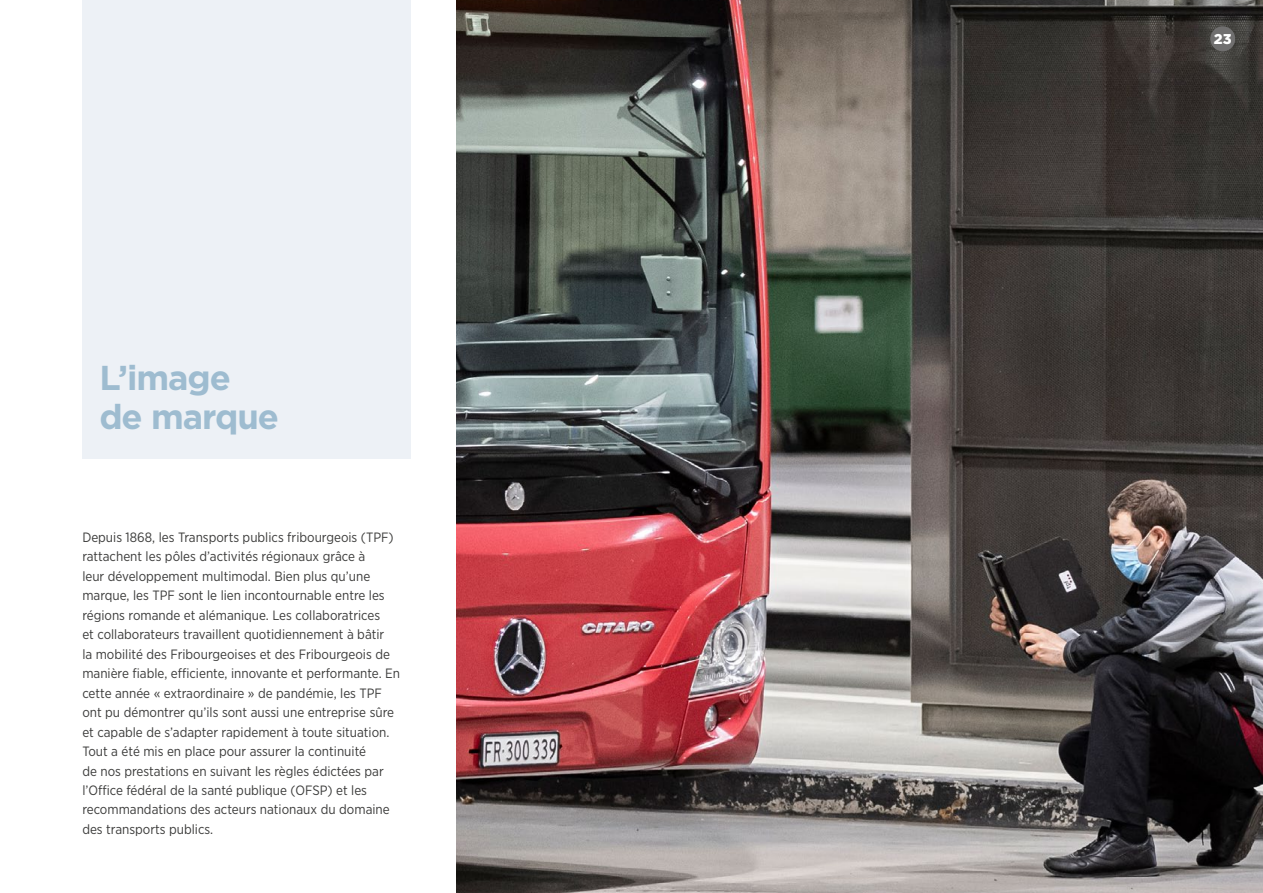
<style>
.page{position:relative;width:1263px;height:893px;background:#fff}
.page>*{position:absolute;margin:0;border:0;box-sizing:border-box;transform-origin:0 0}
.t1{font:700 34.5px/39px "Gotham";letter-spacing:-.03em;color:#9ebcd0}
.t2{font:900 14.25px "Gotham";color:#fff}
.t3{font:13.5px/19.5px "Gotham Narrow";color:#3c3c3b}
</style>
<div class="page">
<div style="left:82px;top:0;width:328px;height:459px;background:#edf1f6"></div>
<img style="left:457px;top:0;width:806px;height:893px">
<div style="left:1210px;top:26px;width:25px;height:25px;background:#706f6f;border-radius:50%"></div>
<h1 class="t1" style="left:99px;top:357px;width:181px">L’image de marque</h1>
<p class="t3" style="left:82px;top:527px;width:319px">Depuis 1868, les Transports publics fribourgeois (TPF) rattachent les pôles d’activités régionaux grâce à<br>leur développement multimodal. Bien plus qu’une marque, les TPF sont le lien incontournable entre les régions romande et alémanique. Les collaboratrices<br>et collaborateurs travaillent quotidiennement à bâtir<br>la mobilité des Fribourgeoises et des Fribourgeois de manière fiable, efficiente, innovante et performante. En cette année « extraordinaire » de pandémie, les TPF ont pu démontrer qu’ils sont aussi une entreprise sûre et capable de s’adapter rapidement à toute situation.<br>Tout a été mis en place pour assurer la continuité<br>de nos prestations en suivant les règles édictées par l’Office fédéral de la santé publique (OFSP) et les recommandations des acteurs nationaux du domaine des transports publics.</p>
<p class="t2" style="left:1214px;top:30px;width:19px">23</p>
</div>
